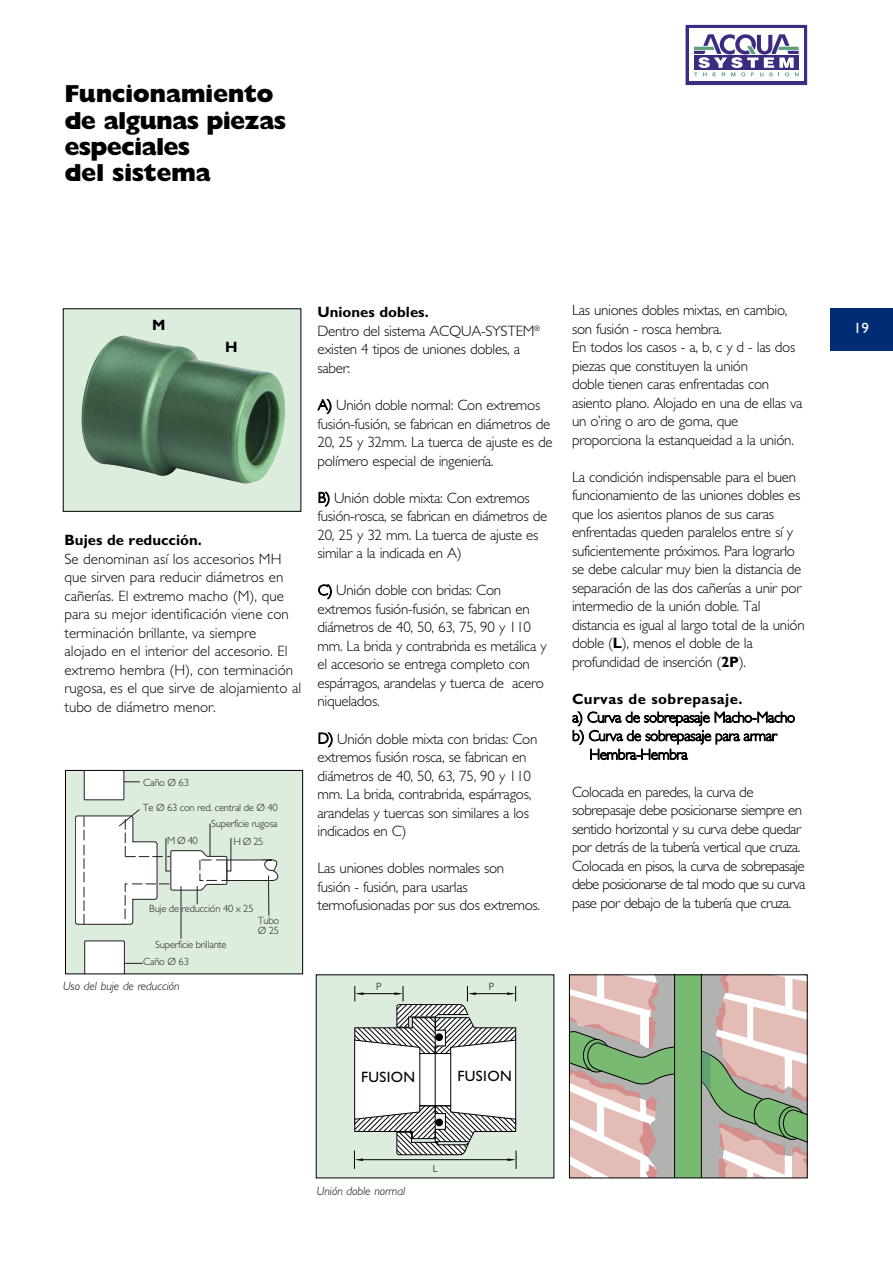
<style>
.page{position:relative;width:893px;height:1263px;background:#fff}
.page>*{position:absolute;margin:0;border:0;box-sizing:border-box;transform-origin:0 0}
.t1{font:800 24.75px/26.2px "Gill Sans";letter-spacing:-.025em;color:#000}
.t2{font:300 15px/18.6px "Gill Sans";letter-spacing:-.02em;color:#000}
.t3{font:300 15px/18.6px "Gill Sans";color:#000}
.t4{font:700 15px "Gill Sans";letter-spacing:.025em;color:#000}
.t5{font:700 15px "Gill Sans";color:#000}
.t6{font:15px "Gill Sans";letter-spacing:.025em;color:#000}
.t7{font:15px "Gill Sans";color:#fff}
.t8{font:italic 300 12px "Gill Sans";color:#000}
.t9{font:300 10.5px/10.5px "Gill Sans";letter-spacing:-.02em;color:#231f20}
.t10{font:300 10.5px "Gill Sans";color:#000}
.s1{font-weight:700}
</style>
<div class="page">
<div style="left:831px;top:308px;width:61px;height:43px;background:#002c74"></div>
<div style="left:316px;top:975px;width:238px;height:203px;background:#dcecdd"></div>
<svg style="left:354px;top:986px;width:163px;height:183px"></svg>
<hr style="left:435px;top:1049px;width:1px;height:59px;background:#000">
<div style="left:63px;top:309px;width:238px;height:202px;background:#dcecdd"></div>
<img style="left:81px;top:336px;width:205px;height:147px">
<svg style="left:571px;top:976px;width:234px;height:200px"></svg>
<div style="left:569px;top:974px;width:238px;height:204px;border:1px solid #000"></div>
<div style="left:686px;top:25px;width:121px;height:60px;background:#3b2b81"></div>
<div style="left:689px;top:28px;width:114px;height:53px;background:#fff"></div>
<svg style="left:694px;top:34px;width:105px;height:42px"></svg>
<div style="left:65px;top:770px;width:238px;height:204px;background:#dcecdd"></div>
<svg style="left:84px;top:772px;width:56px;height:28px"></svg>
<hr style="left:181px;top:886px;width:1px;height:52px;background:#231f20">
<svg style="left:75px;top:809px;width:204px;height:116px"></svg>
<svg style="left:84px;top:940px;width:59px;height:32px"></svg>
<hr style="left:210px;top:824px;width:1px;height:32px;background:#231f20">
<div style="left:65px;top:770px;width:238px;height:204px;border:1px solid #000"></div>
<h1 class="t1" style="left:64px;top:83px;width:223px">Funcionamiento de algunas piezas especiales<br>del sistema</h1>
<p class="t4" style="left:152px;top:319px;width:15px">M</p>
<p class="t4" style="left:225px;top:342px;width:14px">H</p>
<p class="t5" style="left:64px;top:534px;width:139px">Bujes de reducción.</p>
<p class="t3" style="left:64px;top:551px;width:238px">Se denominan así los accesorios MH que sirven para reducir diámetros en cañerías. El extremo macho (M), que para su mejor identificación viene con terminación brillante, va siempre alojado en el interior del accesorio. El extremo hembra (H), con terminación rugosa, es el que sirve de alojamiento al tubo de diámetro menor.</p>
<p class="t9" style="left:143px;top:778px;width:47px">Caño Ø 63</p>
<p class="t9" style="left:143px;top:803px;width:137px">Te Ø 63 con red. central de Ø 40</p>
<p class="t9" style="left:167px;top:836px;width:32px">MØ40</p>
<p class="t9" style="left:233px;top:837px;width:31px">HØ25</p>
<p class="t9" style="left:211px;top:819px;width:68px">Superficie rugosa</p>
<p class="t9" style="left:149px;top:904px;width:106px">Buje de reducción 40 x 25</p>
<p class="t9" style="left:155px;top:940px;width:73px">Superficie brillante</p>
<p class="t9" style="left:258px;top:916px;width:23px">Tubo<br>Ø 25</p>
<p class="t9" style="left:143px;top:957px;width:47px">Caño Ø 63</p>
<p class="t8" style="left:63px;top:981px;width:118px">Uso del buje de reducción</p>
<p class="t2" style="left:317px;top:304px;width:224px"><span class="s1">Uniones dobles.<br></span>Dentro del sistema ACQUA-SYSTEM<sup>® </sup>existen 4 tipos de uniones dobles, a saber:</p>
<p class="t2" style="left:317px;top:397px;width:237px">A) Unión doble normal: Con extremos fusión-fusión, se fabrican en diámetros de 20, 25 y 32mm. La tuerca de ajuste es de polímero especial de ingeniería.</p>
<p class="t2" style="left:317px;top:490px;width:231px">B) Unión doble mixta: Con extremos fusión-rosca, se fabrican en diámetros de 20, 25 y 32 mm. La tuerca de ajuste es similar a la indicada en A)</p>
<p class="t2" style="left:317px;top:582px;width:231px">C) Unión doble con bridas: Con extremos fusión-fusión, se fabrican en diámetros de 40, 50, 63, 75, 90 y 110 mm. La brida y contrabrida es metálica y el accesorio se entrega completo con espárragos, arandelas y tuerca de acero niquelados.</p>
<p class="t2" style="left:317px;top:730px;width:221px">D) Unión doble mixta con bridas: Con extremos fusión rosca, se fabrican en diámetros de 40, 50, 63, 75, 90 y 110 mm. La brida, contrabrida, espárragos, arandelas y tuercas son similares a los indicados en C)</p>
<p class="t2" style="left:317px;top:860px;width:224px">Las uniones dobles normales son fusión - fusión, para usarlas termofusionadas por sus dos extremos.</p>
<p class="t10" style="left:376px;top:982px;width:7px">P</p>
<p class="t10" style="left:489px;top:982px;width:7px">P</p>
<p class="t2" style="left:572px;top:302px;width:232px">Las uniones dobles mixtas, en cambio, son fusión - rosca hembra.<br>En todos los casos - a, b, c y d - las dos piezas que constituyen la unión<br>doble tienen caras enfrentadas con asiento plano. Alojado en una de ellas va un o’ring o aro de goma, que proporciona la estanqueidad a la unión.</p>
<p class="t2" style="left:572px;top:469px;width:234px">La condición indispensable para el buen funcionamiento de las uniones dobles es que los asientos planos de sus caras enfrentadas queden paralelos entre sí y suficientemente próximos. Para lograrlo se debe calcular muy bien la distancia de separación de las dos cañerías a unir por intermedio de la unión doble. Tal distancia es igual al largo total de la unión doble (<span class="s1">L</span>), menos el doble de la profundidad de inserción (<span class="s1">2P</span>).</p>
<p class="t4" style="left:572px;top:693px;width:172px">Curvas de sobrepasaje.</p>
<p class="t2" style="left:572px;top:709px;width:225px">a) Curva de sobrepasaje Macho-Macho</p>
<p class="t2" style="left:572px;top:728px;width:206px">b) Curva de sobrepasaje para armar</p>
<p class="t2" style="left:589px;top:746px;width:100px">Hembra-Hembra</p>
<p class="t2" style="left:572px;top:784px;width:235px">Colocada en paredes, la curva de sobrepasaje debe posicionarse siempre en sentido horizontal y su curva debe quedar por detrás de la tubería vertical que cruza.<br>Colocada en pisos, la curva de sobrepasaje debe posicionarse de tal modo que su curva pase por debajo de la tubería que cruza.</p>
<p class="t6" style="left:361px;top:1071px;width:56px">FUSION</p>
<p class="t6" style="left:458px;top:1070px;width:56px">FUSION</p>
<p class="t8" style="left:317px;top:1186px;width:90px">Unión doble normal</p>
<p class="t10" style="left:433px;top:1164px;width:6px">L</p>
<p class="t7" style="left:854px;top:322px;width:16px">19</p>
</div>
